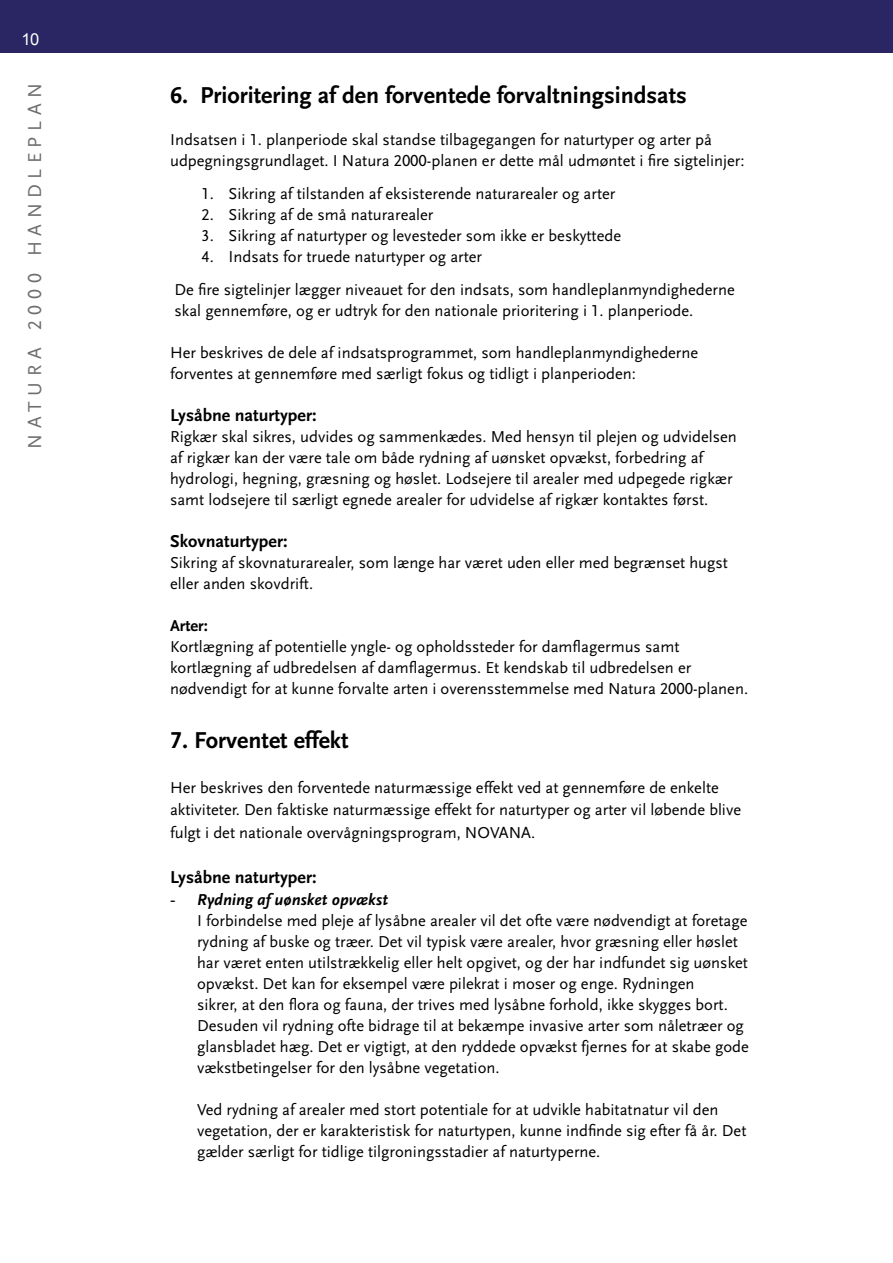
<style>
.page{position:relative;width:893px;height:1263px;background:#fff}
.page>*{position:absolute;margin:0;border:0;box-sizing:border-box;transform-origin:0 0}
.t1{font:700 24px "Scala Sans LF";color:#000}
.t2{font:19.5px "Scala Sans LF";letter-spacing:.29em;color:#6d6e71}
.t3{font:700 18px "Scala Sans LF";color:#000}
.t4{font:16.5px/21px "Scala Sans LF";color:#000}
.t5{font:italic 700 16.5px "Scala Sans OT";color:#000}
.t6{font:700 16.5px "Scala Sans LF";color:#000}
.t7{font:16.5px "Arial";color:#fff}
.s1{font-family:"Times New Roman";font-weight:400;font-style:normal}
</style>
<div class="page">
<div style="left:0;top:0;width:893px;height:53px;background:#292663"></div>
<p class="t7" style="left:17px;top:20px;width:19px">10</p>
<p class="t7" style="left:21px;top:28px;width:19px">10</p>
<p class="t2" style="left:24px;top:448px;width:363px;rotate:-90deg">Natura 2000 han dleplan</p>
<h1 class="t1" style="left:170px;top:82px;width:518px">6. Prioritering af den forventede forvaltningsindsats</h1>
<p class="t4" style="left:170px;top:129px;width:576px">Indsatsen i 1. planperiode skal standse tilbagegangen for naturtyper og arter på udpegningsgrundlaget. I Natura 2000-planen er dette mål udmøntet i fire sigtelinjer:</p>
<p class="t4" style="left:202px;top:183px;width:415px">1. Sikring af tilstanden af eksisterende naturarealer og arter</p>
<p class="t4" style="left:202px;top:204px;width:233px">2. Sikring af de små naturarealer</p>
<p class="t4" style="left:202px;top:225px;width:421px">3. Sikring af naturtyper og levesteder som ikke er beskyttede</p>
<p class="t4" style="left:175px;top:240px;width:562px;line-height:33px;text-indent:27px">4. Indsats for truede naturtyper og arter<br>De fire sigtelinjer lægger niveauet for den indsats, som handleplanmyndighederne</p>
<p class="t4" style="left:175px;top:300px;width:520px">skal gennemføre, og er udtryk for den nationale prioritering i 1. planperiode.</p>
<p class="t4" style="left:170px;top:342px;width:530px">Her beskrives de dele af indsatsprogrammet, som handleplanmyndighederne forventes at gennemføre med særligt fokus og tidligt i planperioden:</p>
<p class="t3" style="left:170px;top:405px;width:148px">Lysåbne naturtyper:</p>
<p class="t4" style="left:170px;top:426px;width:568px">Rigkær skal sikres, udvides og sammenkædes. Med hensyn til plejen og udvidelsen af rigkær kan der være tale om både rydning af uønsket opvækst, forbedring af hydrologi, hegning, græsning og høslet. Lodsejere til arealer med udpegede rigkær samt lodsejere til særligt egnede arealer for udvidelse af rigkær kontaktes først.</p>
<p class="t3" style="left:170px;top:531px;width:119px">Skovnaturtyper:</p>
<p class="t4" style="left:170px;top:552px;width:559px">Sikring af skovnaturarealer, som længe har været uden eller med begrænset hugst eller anden skovdrift.</p>
<p class="t6" style="left:170px;top:616px;width:39px">Arter:</p>
<p class="t4" style="left:170px;top:636px;width:580px">Kortlægning af potentielle yngle- og opholdssteder for damflagermus samt kortlægning af udbredelsen af damflagermus. Et kendskab til udbredelsen er nødvendigt for at kunne forvalte arten i overensstemmelse med Natura 2000-planen.</p>
<h1 class="t1" style="left:170px;top:727px;width:180px">7. Forventet effekt</h1>
<p class="t4" style="left:170px;top:776px;width:573px;line-height:22.5px">Her beskrives den forventede naturmæssige effekt ved at gennemføre de enkelte aktiviteter. Den faktiske naturmæssige effekt for naturtyper og arter vil løbende blive fulgt i det nationale overvågningsprogram, NOVANA.</p>
<p class="t3" style="left:170px;top:867px;width:148px">Lysåbne naturtyper:</p>
<p class="t5" style="left:170px;top:890px;width:220px"><span class="s1">-</span> Rydning af uønsket opvækst</p>
<p class="t4" style="left:197px;top:911px;width:553px">I forbindelse med pleje af lysåbne arealer vil det ofte være nødvendigt at foretage rydning af buske og træer. Det vil typisk være arealer, hvor græsning eller høslet har været enten utilstrækkelig eller helt opgivet, og der har indfundet sig uønsket opvækst. Det kan for eksempel være pilekrat i moser og enge. Rydningen<br>sikrer, at den flora og fauna, der trives med lysåbne forhold, ikke skygges bort.<br>Desuden vil rydning ofte bidrage til at bekæmpe invasive arter som nåletræer og glansbladet hæg. Det er vigtigt, at den ryddede opvækst fjernes for at skabe gode vækstbetingelser for den lysåbne vegetation.</p>
<p class="t4" style="left:197px;top:1100px;width:551px">Ved rydning af arealer med stort potentiale for at udvikle habitatnatur vil den vegetation, der er karakteristisk for naturtypen, kunne indfinde sig efter få år. Det gælder særligt for tidlige tilgroningsstadier af naturtyperne.</p>
</div>
